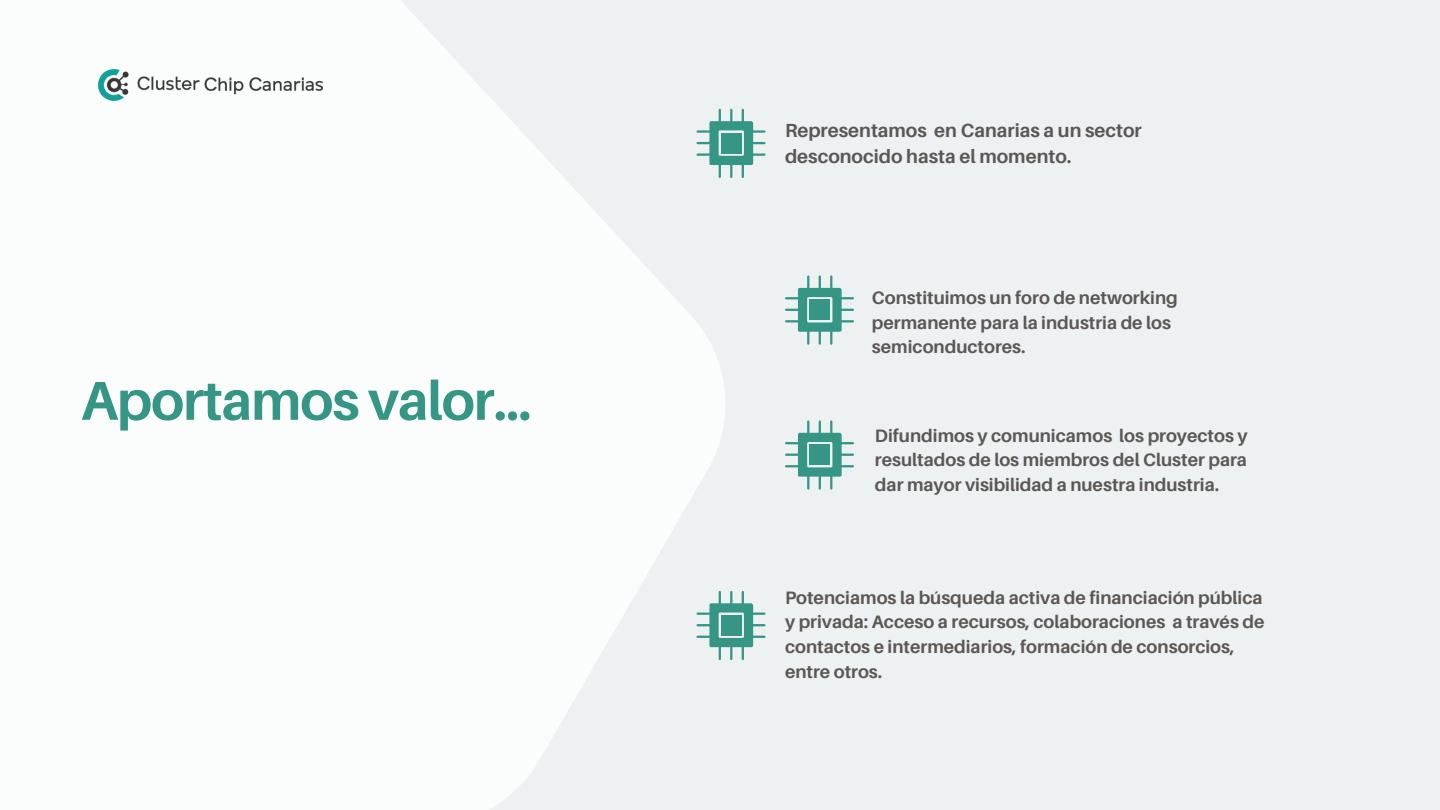
<style>
.page{position:relative;width:1440px;height:810px;background:#edf1f2}
.page>*{position:absolute;margin:0;border:0;box-sizing:border-box;transform-origin:0 0}
.t1{font:700 54.8px "Aileron";letter-spacing:-.02em;color:#359685}
.t2{font:700 19px/26.2px "Aileron";color:#5b5754}
.t3{font:700 18px/24.8px "Aileron";color:#5b5754}
</style>
<div class="page">
<div style="left:0;top:0;width:726px;height:810px;background:linear-gradient(to right,#fefefe,#f4f6f7)"></div>
<img style="left:99px;top:69px;width:223px;height:32px">
<svg style="left:697px;top:109px;width:69px;height:69px"></svg>
<div style="left:721px;top:133px;width:21px;height:20px;background:#359685"></div>
<svg style="left:785px;top:275px;width:69px;height:70px"></svg>
<div style="left:809px;top:299px;width:21px;height:21px;background:#359685"></div>
<svg style="left:785px;top:420px;width:69px;height:70px"></svg>
<div style="left:809px;top:444px;width:21px;height:21px;background:#359685"></div>
<svg style="left:697px;top:591px;width:69px;height:69px"></svg>
<div style="left:721px;top:615px;width:21px;height:21px;background:#359685"></div>
<h1 class="t1" style="left:81px;top:367px;width:452px">Aportamos valor...</h1>
<p class="t2" style="left:785px;top:117px;width:358px">Representamos en Canarias a un sector desconocido hasta el momento.</p>
<p class="t3" style="left:872px;top:285px;width:307px">Constituimos un foro de networking permanente para la industria de los semiconductores.</p>
<p class="t3" style="left:875px;top:422px;width:374px;text-align:justify">Difundimos y comunicamos los proyectos y resultados de los miembros del Cluster para dar mayor visibilidad a nuestra industria.</p>
<p class="t3" style="left:785px;top:585px;width:481px">Potenciamos la búsqueda activa de financiación pública y privada: Acceso a recursos, colaboraciones a través de contactos e intermediarios, formación de consorcios, entre otros.</p>
</div>
